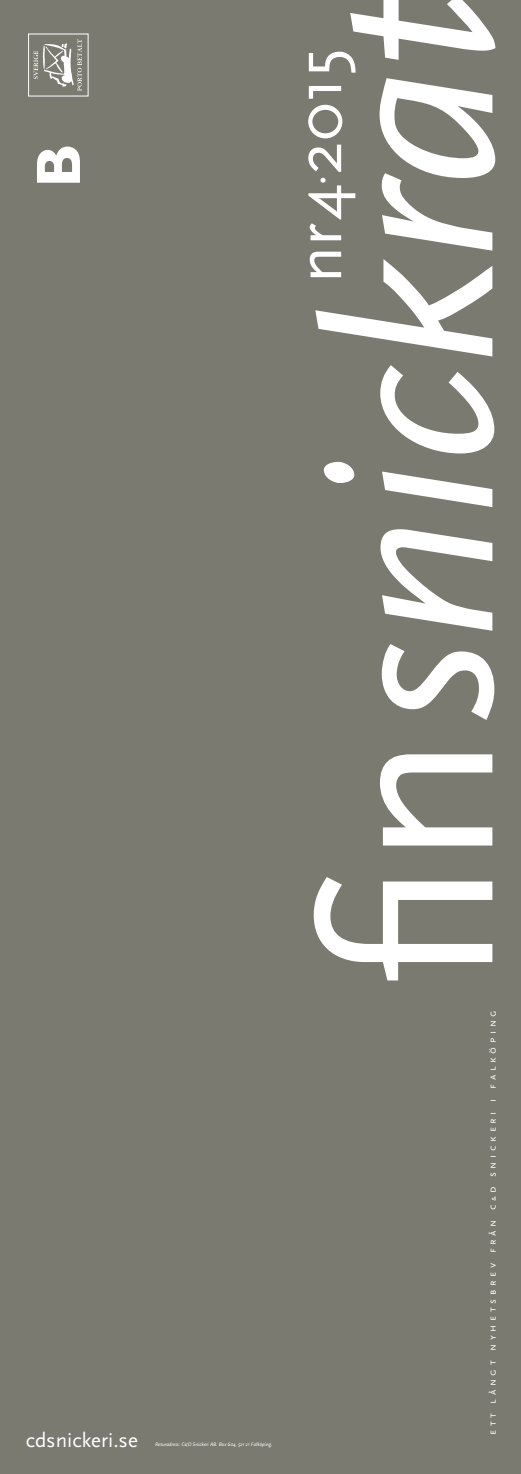
<style>
.page{position:relative;width:521px;height:1474px;background:#fff}
.page>*{position:absolute;margin:0;border:0;box-sizing:border-box;transform-origin:0 0}
.t1{font:italic 240.45px "Scala Sans";color:#fff}
.t2{font:67.64px "Scala Sans";color:#fff}
.t3{font:21px "Scala Sans";color:#fff}
.t4{font:10.5px "Scala Sans Caps";letter-spacing:.35em;color:#fff}
.t5{font:italic 5.25px "Scala Sans";color:#fff}
.s1{font-style:normal;font-size:241.67px}
.s2{font-size:7.88px}
</style>
<div class="page">
<div style="left:0;top:0;width:521px;height:1473px;background:#7a7a71"></div>
<svg style="left:34px;top:39px;width:48px;height:52px"></svg>
<svg style="left:37px;top:147px;width:43px;height:36px"></svg>
<h3 class="t3" style="left:26px;top:1428px;width:114px">cdsnickeri.se</h3>
<p class="t5" style="left:155px;top:1441px;width:119px">Returadress: C&amp;D Snickeri AB. Box 604, 521 21 Falköping.</p>
<h1 class="t1" style="left:283px;top:986px;width:996px;rotate:-90deg"><span class="s1">fin</span>snickrat</h1>
<h2 class="t2" style="left:282px;top:283px;width:236px;rotate:-90deg">nr4<sup>•</sup>2015</h2>
<h3 class="t4" style="left:487px;top:1434px;width:426px;rotate:-90deg">ett långt nyhetsbrev från c<span class="s2">&amp;</span>d snickeri i falköping</h3>
</div>
